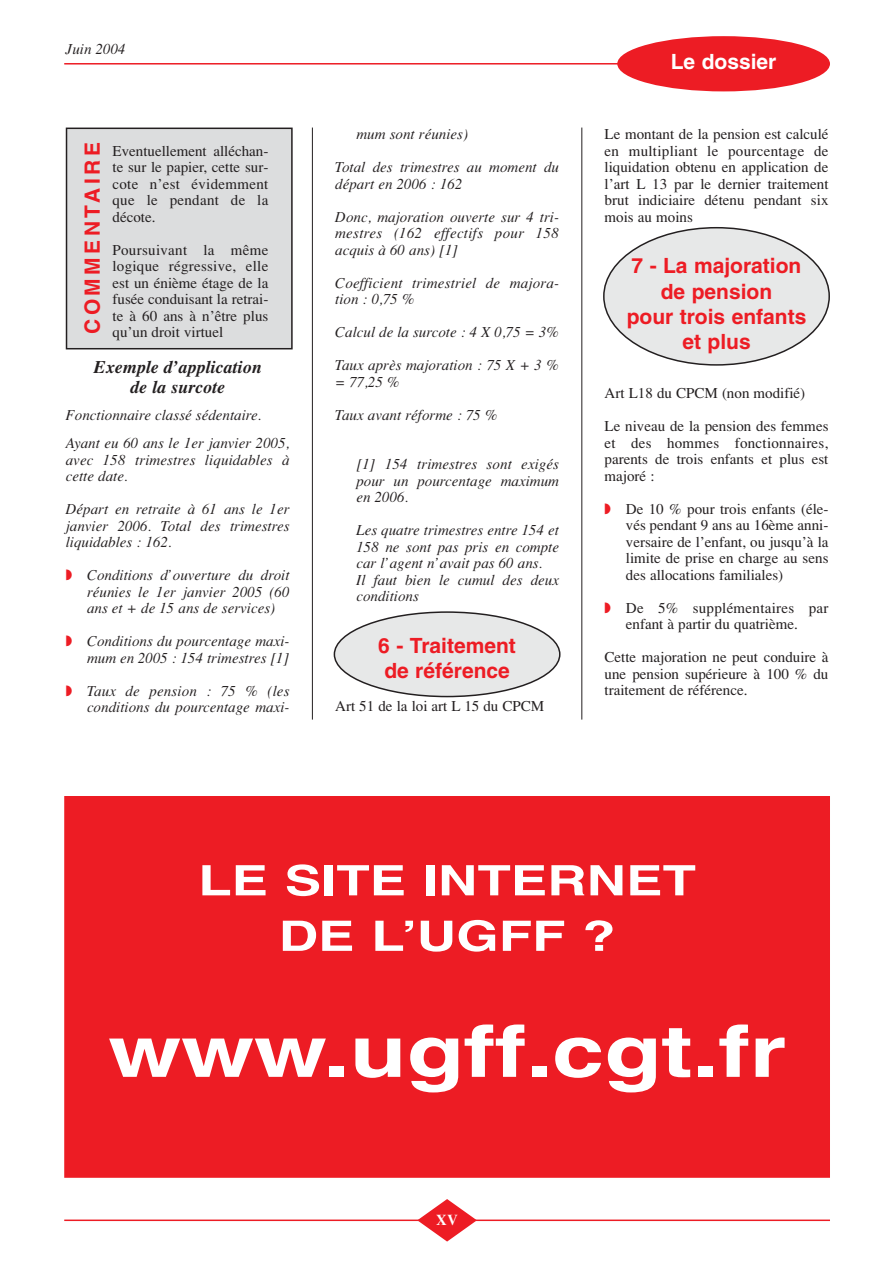
<style>
.page{position:relative;width:893px;height:1263px;background:#fff}
.page>*{position:absolute;margin:0;border:0;box-sizing:border-box;transform-origin:0 0}
.t1{font:700 72px "Helvetica";color:#fff;scale:1.3 1}
.t2{font:700 42px/55.5px "Helvetica";color:#fff;text-align:center;scale:1.3 1}
.t3{font:700 21px/25.2px "Helvetica";color:#ed1c24}
.t4{font:700 21px "Helvetica";letter-spacing:.165em;color:#ed1c24}
.t5{font:700 21px "Helvetica";color:#fff}
.t6{font:italic 700 18px/19.5px "Times";color:#231f20;text-align:center}
.t7{font:italic 15px/16.5px "Times";color:#231f20}
.t8{font:15px/16.5px "Times";color:#231f20;text-align:justify}
.t9{font:700 15px "Times";color:#fff}
.s1{color:#ed1c24}
</style>
<div class="page">
<svg style="left:333px;top:611px;width:227px;height:86px"></svg>
<svg style="left:603px;top:227px;width:227px;height:139px"></svg>
<div style="left:66px;top:128px;width:226px;height:221px;background:#dcddde"></div>
<div style="left:66px;top:128px;width:226px;height:221px;border:2px solid #231f20"></div>
<hr style="left:64px;top:1220px;width:766px;height:1px;background:#ed1c24">
<svg style="left:417px;top:1199px;width:60px;height:43px"></svg>
<hr style="left:64px;top:63px;width:766px;height:2px;background:#ed1c24">
<hr style="left:312px;top:128px;width:1px;height:592px;background:#231f20">
<hr style="left:581px;top:128px;width:1px;height:592px;background:#231f20">
<div style="left:617px;top:36px;width:213px;height:55px;background:#ed1c24;border-radius:50%"></div>
<div style="left:66px;top:798px;width:762px;height:378px;background:#ed1c24"></div>
<div style="left:64px;top:796px;width:766px;height:382px;border:3px solid #ed1c24"></div>
<p class="t7" style="left:66px;top:42px;width:61px">Juin 2004</p>
<h3 class="t4" style="left:85px;top:334px;width:194px;rotate:-90deg">COMMENTAIRE</h3>
<p class="t8" style="left:112px;top:144px;width:157px">Eventuellement alléchan&shy;te sur le papier, cette sur&shy;cote n’est évidemment que le pendant de la décote.</p>
<p class="t8" style="left:112px;top:243px;width:157px">Poursuivant la même logique régressive, elle est un énième étage de la fusée conduisant la retrai&shy;te à 60 ans à n’être plus qu’un droit virtuel</p>
<p class="t6" style="left:94px;top:359px;width:169px">Exemple d’application de la surcote</p>
<p class="t7" style="left:66px;top:402px;width:225px;line-height:28.5px">Fonctionnaire classé sédentaire.<br>Ayant eu 60 ans le 1er janvier 2005,</p>
<p class="t7" style="left:66px;top:453px;width:225px">avec 158 trimestres liquidables à cette date.</p>
<p class="t7" style="left:66px;top:502px;width:225px;text-align:justify">Départ en retraite à 61 ans le 1er janvier 2006. Total des trimestres liquidables : 162.</p>
<p class="t7" style="left:87px;top:568px;width:204px;text-align:justify;text-indent:-21px"><span class="s1">◗</span> Conditions d’ouverture du droit réunies le 1er janvier 2005 (60 ans et + de 15 ans de services)</p>
<p class="t7" style="left:66px;top:634px;width:225px;text-align:right"><span class="s1">◗</span> Conditions du pourcentage maxi&shy;mum en 2005 : 154 trimestres [1]</p>
<p class="t7" style="left:66px;top:684px;width:225px;text-align:right"><span class="s1">◗</span> Taux de pension : 75 % (les conditions du pourcentage maxi-</p>
<p class="t7" style="left:356px;top:127px;width:113px">mum sont réunies)</p>
<p class="t7" style="left:335px;top:160px;width:225px">Total des trimestres au moment du départ en 2006 : 162</p>
<p class="t7" style="left:335px;top:210px;width:225px;text-align:justify">Donc, majoration ouverte sur 4 tri&shy;mestres (162 effectifs pour 158 acquis à 60 ans) [1]</p>
<p class="t7" style="left:335px;top:276px;width:225px">Coefficient trimestriel de majora&shy;tion : 0,75 %</p>
<p class="t7" style="left:335px;top:325px;width:225px">Calcul de la surcote : 4 X 0,75 = 3%</p>
<p class="t7" style="left:335px;top:358px;width:225px">Taux après majoration : 75 X + 3 % = 77,25 %</p>
<p class="t7" style="left:335px;top:408px;width:164px">Taux avant réforme : 75 %</p>
<p class="t7" style="left:356px;top:457px;width:204px;text-align:justify">[1] 154 trimestres sont exigés pour un pourcentage maximum en 2006.</p>
<p class="t7" style="left:356px;top:523px;width:204px">Les quatre trimestres entre 154 et<br>158 ne sont pas pris en compte car l’agent n’avait pas 60 ans.<br>Il faut bien le cumul des deux conditions</p>
<h3 class="t3" style="left:378px;top:635px;width:139px">6 - Traitement de référence</h3>
<p class="t8" style="left:335px;top:699px;width:211px">Art 51 de la loi art L 15 du CPCM</p>
<h3 class="t5" style="left:670px;top:54px;width:107px">Le dossier</h3>
<p class="t8" style="left:604px;top:127px;width:225px">Le montant de la pension est calculé en multipliant le pourcentage de liquidation obtenu en application de l’art L 13 par le dernier traitement brut indiciaire détenu pendant six mois au moins</p>
<h3 class="t3" style="left:626px;top:255px;width:181px;text-align:center">7 - La majoration de pension<br>pour trois enfants et plus</h3>
<p class="t8" style="left:604px;top:387px;width:202px">Art L18 du CPCM (non modifié)</p>
<p class="t8" style="left:604px;top:420px;width:225px">Le niveau de la pension des femmes et des hommes fonctionnaires, parents de trois enfants et plus est majoré :</p>
<p class="t8" style="left:626px;top:502px;width:204px;text-indent:-21px"><span class="s1">◗</span> De 10 % pour trois enfants (éle&shy;vés pendant 9 ans au 16ème anni&shy;versaire de l’enfant, ou jusqu’à la limite de prise en charge au sens des allocations familiales)</p>
<p class="t8" style="left:626px;top:601px;width:204px;text-indent:-21px"><span class="s1">◗</span> De 5% supplémentaires par enfant à partir du quatrième.</p>
<p class="t8" style="left:604px;top:651px;width:225px">Cette majoration ne peut conduire à une pension supérieure à 100 % du traitement de référence.</p>
<h2 class="t2" style="left:198px;top:857px;width:384px">LE SITE INTERNET<br>DE L’UGFF ?</h2>
<h1 class="t1" style="left:108px;top:1025px;width:523px">www.ugff.cgt.fr</h1>
<p class="t9" style="left:436px;top:1214px;width:23px">XV</p>
</div>
